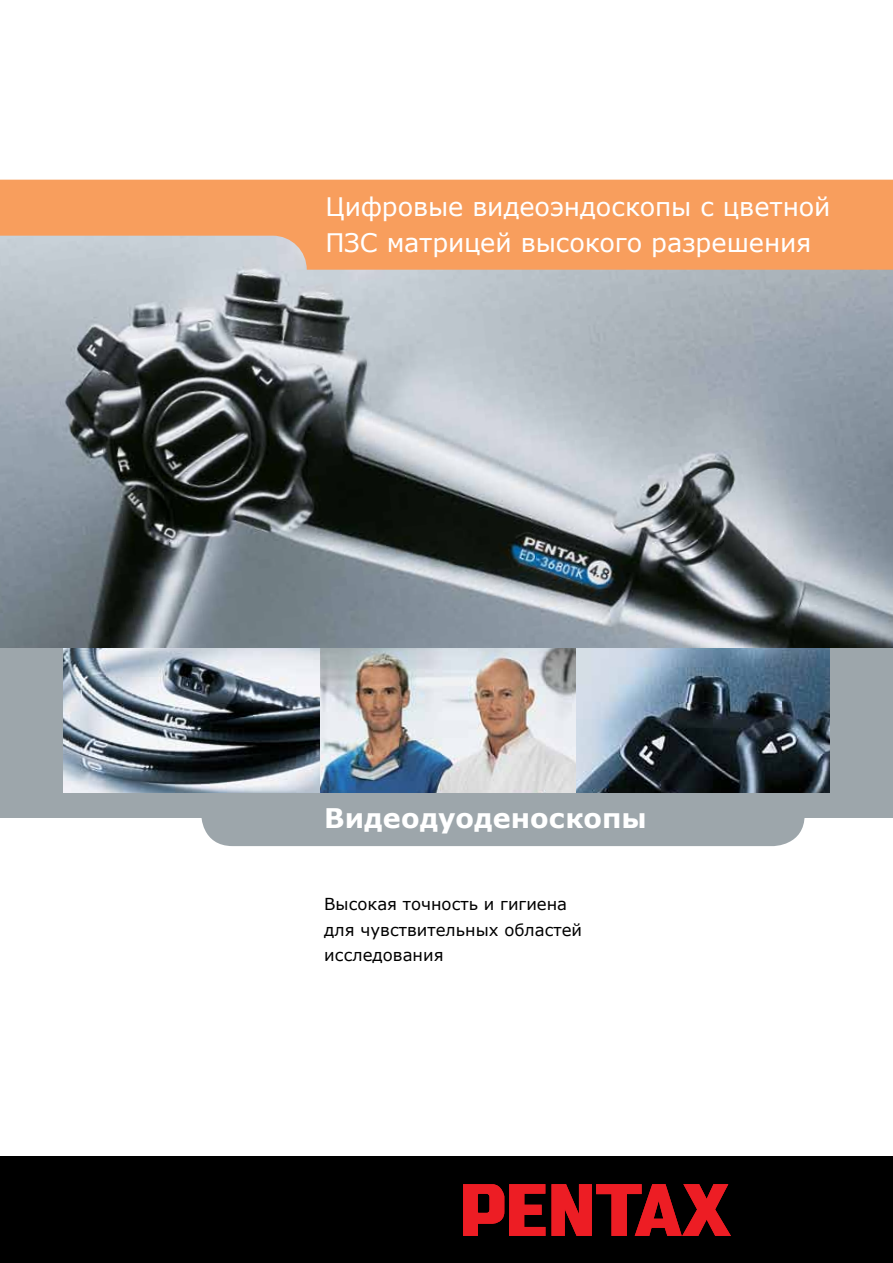
<style>
.page{position:relative;width:893px;height:1263px;background:#fff}
.page>*{position:absolute;margin:0;border:0;box-sizing:border-box;transform-origin:0 0}
.t1{font:700 27px "Verdana";color:#fff}
.t2{font:25.5px/36px "Verdana";letter-spacing:-.005em;color:#fff}
.t3{font:16.5px/25.5px "Verdana";color:#000}
</style>
<div class="page">
<div style="left:0;top:1157px;width:893px;height:106px;background:#000"></div>
<svg style="left:551px;top:1184px;width:180px;height:52px"></svg>
<svg style="left:463px;top:1184px;width:82px;height:52px"></svg>
<img style="left:0;top:270px;width:893px;height:378px">
<div style="left:0;top:648px;width:893px;height:169px;background:#9da6ab"></div>
<div style="left:201px;top:782px;width:604px;height:64px;background:#9da6ab;border-radius:32px"></div>
<svg style="left:0;top:180px;width:893px;height:90px;background:#f1a46c"></svg>
<img style="left:64px;top:648px;width:257px;height:144px">
<img style="left:576px;top:648px;width:253px;height:144px">
<img style="left:321px;top:648px;width:255px;height:144px">
<h2 class="t2" style="left:325px;top:188px;width:506px">Цифровые видеоэндоскопы с цветной<br>ПЗС матрицей высокого разрешения</h2>
<h1 class="t1" style="left:324px;top:799px;width:324px">Видеодуоденоскопы</h1>
<p class="t3" style="left:324px;top:891px;width:259px">Высокая точность и гигиена для чувствительных областей исследования</p>
</div>
